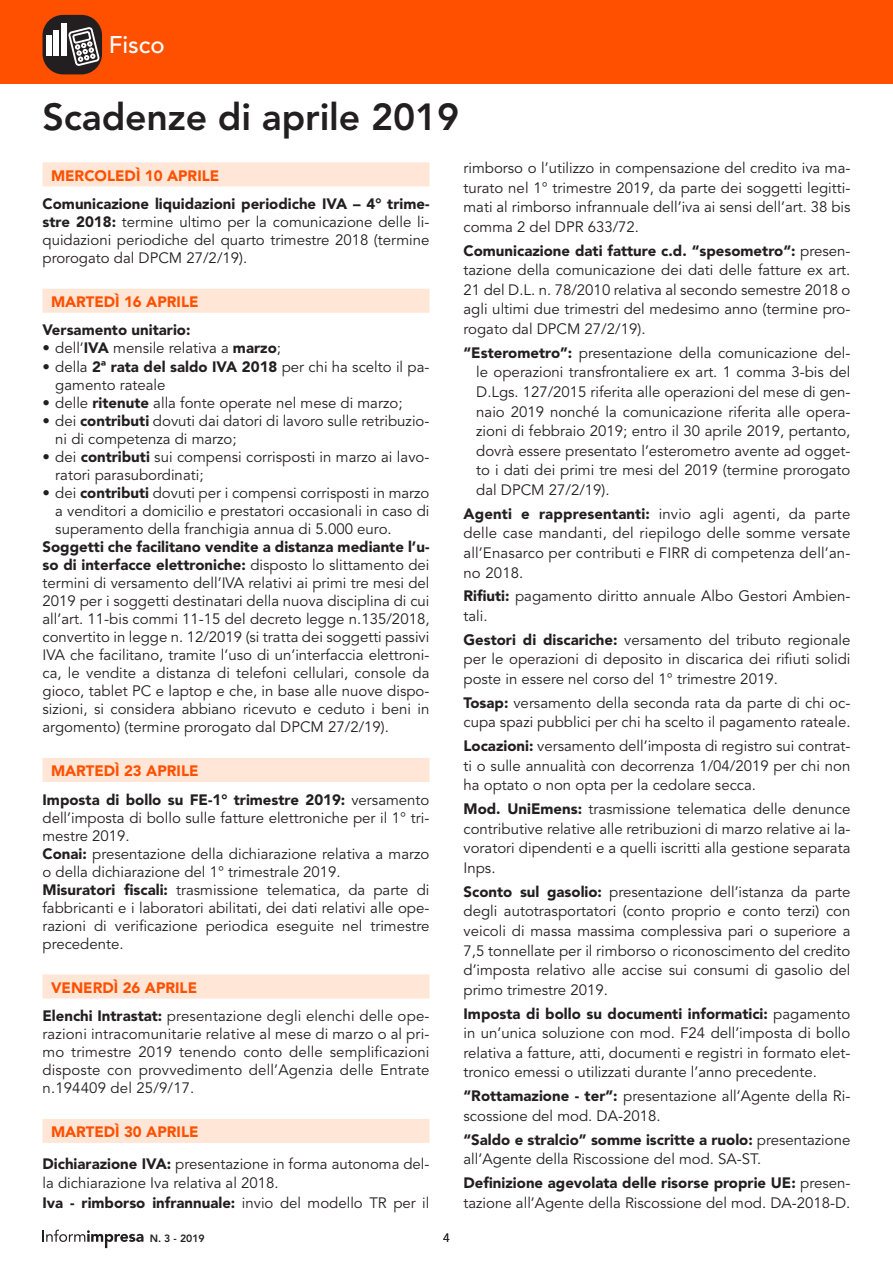
<style>
.page{position:relative;width:893px;height:1263px;background:#fff}
.page>*{position:absolute;margin:0;border:0;box-sizing:border-box;transform-origin:0 0}
.Titolo_4{font:800 37.5px "Avenir LT Std";letter-spacing:-.005em;color:#231f20}
.t1{font:500 24px "Avenir LT Std";color:#fff}
.Normale{font:15px/19.6px "Avenir LT Std";color:#231f20;text-align:justify}
.Normale-2{font:900 15px "Avenir LT Std";color:#ff5000}
.Normale-3{font:900 15px "Avenir LT Std";color:#231f20}
.t2{font:12px "Avenir LT Std";color:#231f20}
.t3{font:800 10.5px "Avenir LT Std";color:#231f20}
.s1{font-weight:900}
.s2{font-weight:400}
</style>
<div class="page">
<div style="left:0;top:0;width:893px;height:83px;background:#ff5000"></div>
<div style="left:43px;top:15px;width:59px;height:59px;background:#231f20;border-radius:21px"></div>
<svg style="left:68px;top:26px;width:32px;height:39px"></svg>
<div style="left:46px;top:35px;width:6px;height:20px;background:#fff"></div>
<div style="left:53px;top:30px;width:6px;height:26px;background:#fff"></div>
<div style="left:61px;top:23px;width:6px;height:33px;background:#fff"></div>
<svg style="left:43px;top:1229px;width:101px;height:19px"></svg>
<div style="left:43px;top:162px;width:386px;height:24px;background:#ffe6d6"></div>
<div style="left:43px;top:289px;width:386px;height:24px;background:#ffe6d6"></div>
<div style="left:43px;top:758px;width:386px;height:24px;background:#ffe6d6"></div>
<div style="left:43px;top:974px;width:386px;height:24px;background:#ffe6d6"></div>
<div style="left:43px;top:1119px;width:386px;height:24px;background:#ffe6d6"></div>
<h2 class="t1" style="left:109px;top:31px;width:58px">Fisco</h2>
<p class="Titolo_4" style="left:43px;top:95px;width:418px">Scadenze di aprile 2019</p>
<p class="Normale-2" style="left:51px;top:166px;width:170px">MERCOLEDÌ 10 APRILE</p>
<p class="Normale" style="left:43px;top:195px;width:388px;line-height:18px"><span class="s1">Comunicazione liquidazioni periodiche IVA – 4° trime&shy;stre 2018:</span> termine ultimo per la comunicazione delle li&shy;quidazioni periodiche del quarto trimestre 2018 (termine prorogato dal DPCM 27/2/19).</p>
<p class="Normale-2" style="left:51px;top:293px;width:149px">MARTEDÌ 16 APRILE</p>
<p class="Normale-3" style="left:43px;top:321px;width:150px">Versamento unitario:</p>
<p class="Normale" style="left:43px;top:339px;width:240px">• dell’<span class="s1">IVA</span> mensile relativa a <span class="s1">marzo</span>;</p>
<p class="Normale" style="left:55px;top:358px;width:376px;line-height:18px;text-indent:-13px">• della <span class="s1">2ª rata del saldo IVA 2018</span> per chi ha scelto il pa&shy;gamento rateale</p>
<p class="Normale" style="left:43px;top:393px;width:361px">• delle <span class="s1">ritenute</span> alla fonte operate nel mese di marzo;</p>
<p class="Normale" style="left:55px;top:412px;width:376px;line-height:18px;text-indent:-13px">• dei <span class="s1">contributi</span> dovuti dai datori di lavoro sulle retribuzio&shy;ni di competenza di marzo;</p>
<p class="Normale" style="left:55px;top:448px;width:376px;line-height:18px;text-indent:-13px">• dei <span class="s1">contributi</span> sui compensi corrisposti in marzo ai lavo&shy;ratori parasubordinati;</p>
<p class="Normale" style="left:55px;top:484px;width:376px;line-height:18px;text-indent:-13px">• dei <span class="s1">contributi</span> dovuti per i compensi corrisposti in marzo a venditori a domicilio e prestatori occasionali in caso di superamento della franchigia annua di 5.000 euro.</p>
<p class="Normale" style="left:43px;top:538px;width:388px;line-height:18px"><span class="s1">Soggetti che facilitano vendite a distanza mediante l’u&shy;so di interfacce elettroniche:</span> disposto lo slittamento dei termini di versamento dell’IVA relativi ai primi tre mesi del 2019 per i soggetti destinatari della nuova disciplina di cui all’art. 11-bis commi 11-15 del decreto legge n.135/2018, convertito in legge n. 12/2019 (si tratta dei soggetti passivi IVA che facilitano, tramite l’uso di un’interfaccia elettroni&shy;ca, le vendite a distanza di telefoni cellulari, console da gioco, tablet PC e laptop e che, in base alle nuove dispo&shy;sizioni, si considera abbiano ricevuto e ceduto i beni in argomento) (termine prorogato dal DPCM 27/2/19).</p>
<p class="Normale-2" style="left:51px;top:762px;width:149px">MARTEDÌ 23 APRILE</p>
<p class="Normale" style="left:43px;top:791px;width:388px;line-height:18px"><span class="s1">Imposta di bollo su FE-1° trimestre 2019:</span> versamento dell’imposta di bollo sulle fatture elettroniche per il 1° tri&shy;mestre 2019.</p>
<p class="Normale" style="left:43px;top:845px;width:388px;line-height:18px"><span class="s1">Conai:</span> presentazione della dichiarazione relativa a marzo o della dichiarazione del 1° trimestrale 2019.</p>
<p class="Normale" style="left:43px;top:881px;width:388px;line-height:18px"><span class="s1">Misuratori fiscali:</span> trasmissione telematica, da parte di fabbricanti e i laboratori abilitati, dei dati relativi alle ope&shy;razioni di verificazione periodica eseguite nel trimestre precedente.</p>
<p class="Normale-2" style="left:51px;top:978px;width:148px">VENERDÌ 26 APRILE</p>
<p class="Normale" style="left:43px;top:1007px;width:388px;line-height:18px"><span class="s1">Elenchi Intrastat:</span> presentazione degli elenchi delle ope&shy;razioni intracomunitarie relative al mese di marzo o al pri&shy;mo trimestre 2019 tenendo conto delle semplificazioni disposte con provvedimento dell’Agenzia delle Entrate n.194409 del 25/9/17.</p>
<p class="Normale-2" style="left:51px;top:1123px;width:149px">MARTEDÌ 30 APRILE</p>
<p class="Normale" style="left:43px;top:1154px;width:388px"><span class="s1">Dichiarazione IVA:</span> presentazione in forma autonoma del&shy;la dichiarazione Iva relativa al 2018.</p>
<p class="Normale-3" style="left:43px;top:1193px;width:388px">Iva - rimborso infrannuale: <span class="s2">invio del modello TR per il</span></p>
<p class="Normale" style="left:463px;top:158px;width:388px">rimborso o l’utilizzo in compensazione del credito iva ma&shy;turato nel 1° trimestre 2019, da parte dei soggetti legitti&shy;mati al rimborso infrannuale dell’iva ai sensi dell’art. 38 bis comma 2 del DPR 633/72.</p>
<p class="Normale" style="left:463px;top:241px;width:388px"><span class="s1">Comunicazione dati fatture c.d. “spesometro“:</span> presen&shy;tazione della comunicazione dei dati delle fatture ex art.<br>21 del D.L. n. 78/2010 relativa al secondo semestre 2018 o agli ultimi due trimestri del medesimo anno (termine pro&shy;rogato dal DPCM 27/2/19).</p>
<p class="Normale" style="left:476px;top:343px;width:376px;text-indent:-13px"><span class="s1">“Esterometro”:</span> presentazione della comunicazione del&shy;le operazioni transfrontaliere ex art. 1 comma 3-bis del D.Lgs. 127/2015 riferita alle operazioni del mese di gen&shy;naio 2019 nonché la comunicazione riferita alle opera&shy;zioni di febbraio 2019; entro il 30 aprile 2019, pertanto, dovrà essere presentato l’esterometro avente ad ogget&shy;to i dati dei primi tre mesi del 2019 (termine prorogato dal DPCM 27/2/19).</p>
<p class="Normale" style="left:463px;top:504px;width:388px"><span class="s1">Agenti e rappresentanti:</span> invio agli agenti, da parte delle case mandanti, del riepilogo delle somme versate all’Enasarco per contributi e FIRR di competenza dell’an&shy;no 2018.</p>
<p class="Normale" style="left:463px;top:587px;width:388px"><span class="s1">Rifiuti:</span> pagamento diritto annuale Albo Gestori Ambien&shy;tali.</p>
<p class="Normale" style="left:463px;top:630px;width:388px"><span class="s1">Gestori di discariche:</span> versamento del tributo regionale per le operazioni di deposito in discarica dei rifiuti solidi poste in essere nel corso del 1° trimestre 2019.</p>
<p class="Normale" style="left:463px;top:693px;width:388px"><span class="s1">Tosap:</span> versamento della seconda rata da parte di chi oc&shy;cupa spazi pubblici per chi ha scelto il pagamento rateale.</p>
<p class="Normale" style="left:463px;top:737px;width:388px"><span class="s1">Locazioni:</span> versamento dell’imposta di registro sui contrat&shy;ti o sulle annualità con decorrenza 1/04/2019 per chi non ha optato o non opta per la cedolare secca.</p>
<p class="Normale" style="left:463px;top:800px;width:388px"><span class="s1">Mod. UniEmens:</span> trasmissione telematica delle denunce contributive relative alle retribuzioni di marzo relative ai la&shy;voratori dipendenti e a quelli iscritti alla gestione separata Inps.</p>
<p class="Normale" style="left:463px;top:882px;width:388px"><span class="s1">Sconto sul gasolio:</span> presentazione dell’istanza da parte degli autotrasportatori (conto proprio e conto terzi) con veicoli di massa massima complessiva pari o superiore a 7,5 tonnellate per il rimborso o riconoscimento del credito d’imposta relativo alle accise sui consumi di gasolio del primo trimestre 2019.</p>
<p class="Normale" style="left:463px;top:1004px;width:388px"><span class="s1">Imposta di bollo su documenti informatici:</span> pagamento in un’unica soluzione con mod. F24 dell’imposta di bollo relativa a fatture, atti, documenti e registri in formato elet&shy;tronico emessi o utilizzati durante l’anno precedente.</p>
<p class="Normale" style="left:463px;top:1087px;width:388px"><span class="s1">“Rottamazione - ter”:</span> presentazione all’Agente della Ri&shy;scossione del mod. DA-2018.</p>
<p class="Normale" style="left:463px;top:1130px;width:388px"><span class="s1">“Saldo e stralcio” somme iscritte a ruolo:</span> presentazione all’Agente della Riscossione del mod. SA-ST.</p>
<p class="Normale" style="left:463px;top:1173px;width:388px"><span class="s1">Definizione agevolata delle risorse proprie UE:</span> presen&shy;tazione all’Agente della Riscossione del mod. DA-2018-D.</p>
<p class="t3" style="left:150px;top:1232px;width:57px">N. 3 - 2019</p>
<p class="t2" style="left:443px;top:1231px;width:8px">4</p>
</div>
